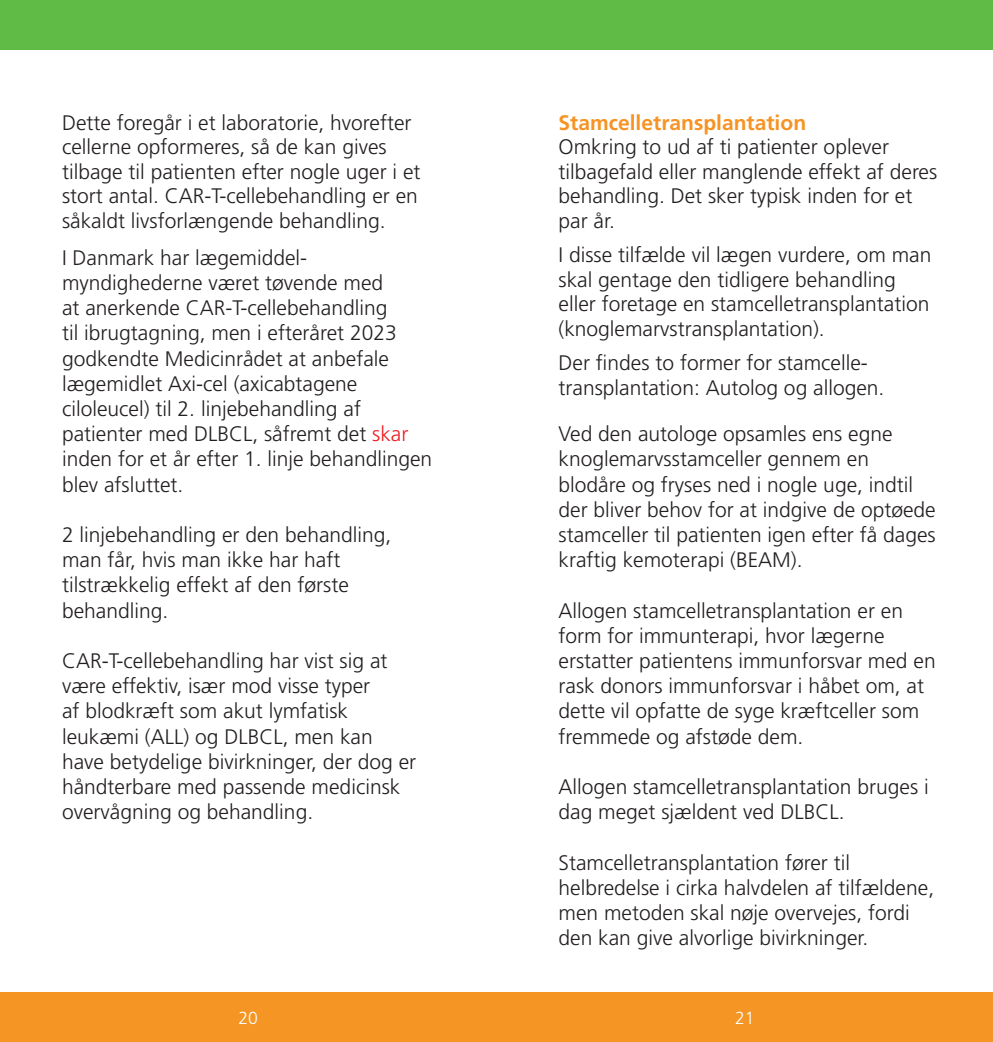
<style>
.page{position:relative;width:993px;height:1042px;background:#fff}
.page>*{position:absolute;margin:0;border:0;box-sizing:border-box;transform-origin:0 0}
.t1{font:300 21px/25.2px "Frutiger LT Std";color:#231f20}
.t2{font:700 21px "Frutiger LT Std";color:#f69323}
.t3{font:300 17.5px "Frutiger LT Std";color:#fff}
.s1{color:#ee1d23}
</style>
<div class="page">
<div style="left:0;top:0;width:992px;height:50px;background:#60bb46"></div>
<div style="left:0;top:992px;width:992px;height:50px;background:#f59523"></div>
<p class="t1" style="left:62px;top:111px;width:360px;line-height:24.5px">Dette foregår i et laboratorie, hvorefter cellerne opformeres, så de kan gives tilbage til patienten efter nogle uger i et stort antal. CAR-T-cellebehandling er en såkaldt livsforlængende behandling.</p>
<p class="t1" style="left:62px;top:245px;width:371px">I Danmark har lægemiddel&shy;myndighederne været tøvende med<br>at anerkende CAR-T-cellebehandling<br>til ibrugtagning, men i efteråret 2023 godkendte Medicinrådet at anbefale lægemidlet Axi-cel (axicabtagene ciloleucel) til 2. linjebehandling af patienter med DLBCL, såfremt det <span class="s1">skar </span>inden for et år efter 1. linje behandlingen blev afsluttet.</p>
<p class="t1" style="left:62px;top:522px;width:331px">2 linjebehandling er den behandling, man får, hvis man ikke har haft tilstrækkelig effekt af den første behandling.</p>
<p class="t1" style="left:62px;top:648px;width:355px">CAR-T-cellebehandling har vist sig at være effektiv, især mod visse typer<br>af blodkræft som akut lymfatisk leukæmi (ALL) og DLBCL, men kan have betydelige bivirkninger, der dog er håndterbare med passende medicinsk overvågning og behandling.</p>
<p class="t2" style="left:558px;top:110px;width:249px">Stamcelletransplantation</p>
<p class="t1" style="left:558px;top:135px;width:380px;line-height:24.5px">Omkring to ud af ti patienter oplever tilbagefald eller manglende effekt af deres behandling. Det sker typisk inden for et par år.</p>
<p class="t1" style="left:558px;top:243px;width:374px;line-height:24.5px">I disse tilfælde vil lægen vurdere, om man skal gentage den tidligere behandling eller foretage en stamcelletransplantation (knoglemarvstransplantation).</p>
<p class="t1" style="left:558px;top:351px;width:327px;line-height:24.5px">Der findes to former for stamcelle&shy;transplantation: Autolog og allogen.</p>
<p class="t1" style="left:558px;top:422px;width:378px">Ved den autologe opsamles ens egne knoglemarvsstamceller gennem en blodåre og fryses ned i nogle uge, indtil der bliver behov for at indgive de optøede stamceller til patienten igen efter få dages kraftig kemoterapi (BEAM).</p>
<p class="t1" style="left:558px;top:598px;width:378px">Allogen stamcelletransplantation er en form for immunterapi, hvor lægerne erstatter patientens immunforsvar med en rask donors immunforsvar i håbet om, at dette vil opfatte de syge kræftceller som fremmede og afstøde dem.</p>
<p class="t1" style="left:558px;top:774px;width:371px">Allogen stamcelletransplantation bruges i dag meget sjældent ved DLBCL.</p>
<p class="t1" style="left:558px;top:850px;width:377px">Stamcelletransplantation fører til helbredelse i cirka halvdelen af tilfældene, men metoden skal nøje overvejes, fordi den kan give alvorlige bivirkninger.</p>
<p class="t3" style="left:238px;top:1007px;width:21px">20</p>
<p class="t3" style="left:734px;top:1007px;width:21px">21</p>
</div>
